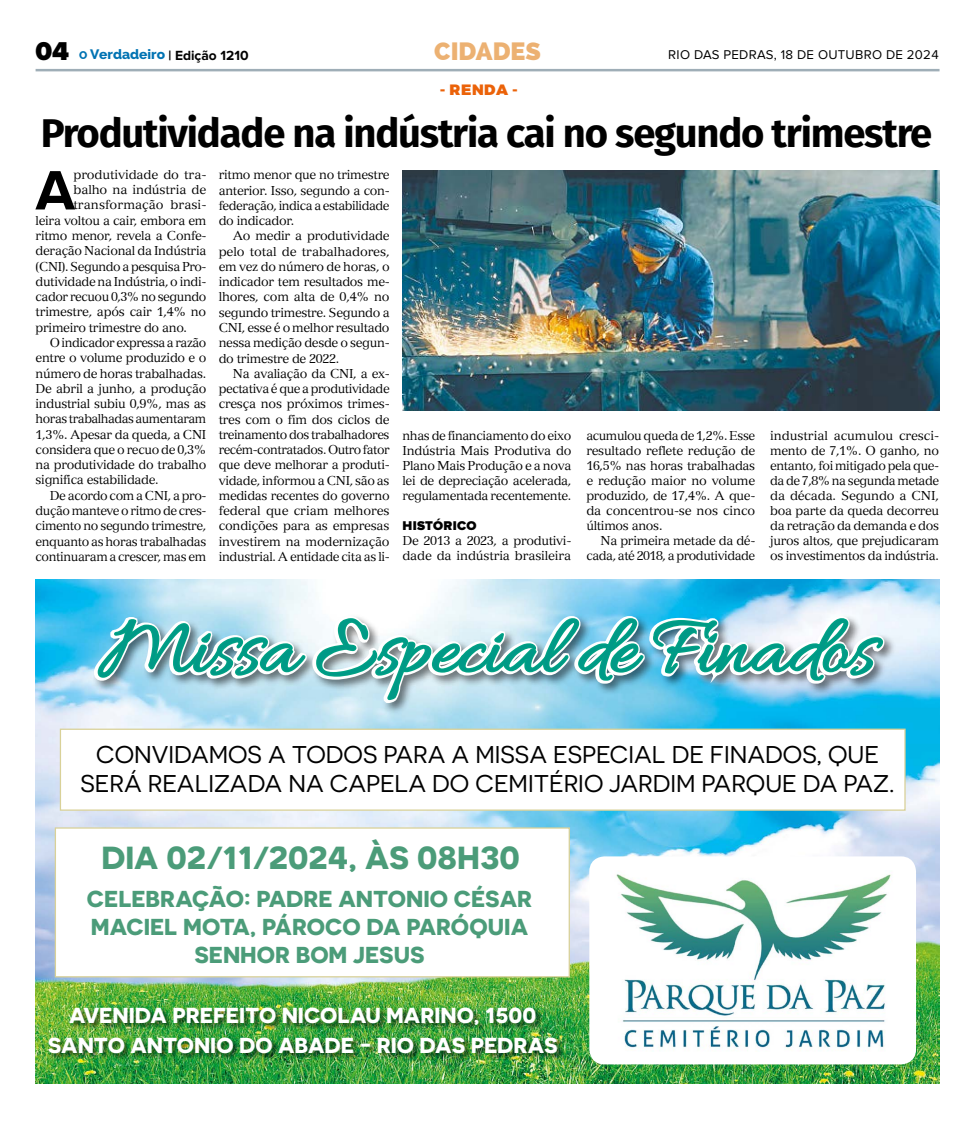
<style>
.page{position:relative;width:975px;height:1124px;background:#fff}
.page>*{position:absolute;margin:0;border:0;box-sizing:border-box;transform-origin:0 0}
.t1{font:83.88px "Allura";color:#009987}
.t2{font:700 57.5px "Proxima Nova";color:#000}
.t3{font:700 40px "Fira Sans";letter-spacing:-.03em;color:#000}
.t4{font:700 31.88px "Novecentosanswide";color:#4b9c79}
.t5{font:900 26.75px "Proxima Nova";color:#000}
.t6{font:800 25px "Raleway";color:#ecb172}
.t7{font:24.25px/29.4px "Novecentosanswide";color:#000;text-align:center}
.t8{font:700 23px/27.9px "Novecentosanswide";color:#4b9c79;text-align:center}
.t9{font:700 21.62px/29.4px "Novecentosanswide";color:#fff;text-align:center}
.t10{font:900 15px "Montserrat";letter-spacing:.04em;color:#eb6209}
.t11{font:700 13.75px "Proxima Nova";color:#000}
.t12{font:13.12px "Proxima Nova";letter-spacing:.02em;color:#000}
.t13{font:900 13.12px "Proxima Nova";letter-spacing:.025em;color:#000}
.t14{font:12.5px/15.2px "Versailles 55 Roman";letter-spacing:-.025em;color:#000;text-align:justify}
.t15{font:12.5px "Versailles 55 Roman";color:#000}
.s1{font-family:"Raleway";font-weight:800;font-size:11.25px;color:#0073b3}
.s2{font-family:"Raleway";font-weight:800;color:#0073b3}
</style>
<div class="page">
<hr style="left:36px;top:69px;width:903px;height:2px;background:#9faeb7">
<img style="left:35px;top:579px;width:904px;height:503px">
<img style="left:589px;top:856px;width:326px;height:208px">
<div style="left:48px;top:1007px;width:517px;height:53px;background:#000;opacity:.55"></div>
<svg style="left:88px;top:605px;width:802px;height:218px;background:#93d0dd"></svg>
<div style="left:60px;top:728px;width:845px;height:82px;background:#fff;border:1px solid #d9d198"></div>
<div style="left:55px;top:827px;width:515px;height:150px;background:#fff;border:1px solid #d9d198"></div>
<img style="left:402px;top:170px;width:537px;height:240px">
<h3 class="t5" style="left:36px;top:39px;width:35px">04</h3>
<p class="t11" style="left:79px;top:49px;width:171px"><span class="s1">O</span> <span class="s2">Verdadeiro</span> | Edição 1210</p>
<h3 class="t6" style="left:434px;top:36px;width:108px">CIDADES</h3>
<p class="t12" style="left:668px;top:49px;width:272px">RIO DAS PEDRAS, 18 DE OUTUBRO DE 2024</p>
<p class="t10" style="left:439px;top:80px;width:80px">- RENDA -</p>
<h3 class="t3" style="left:41px;top:100px;width:892px">Produtividade na indústria cai no segundo trimestre</h3>
<h2 class="t2" style="left:36px;top:164px;width:41px">A</h2>
<p class="t14" style="left:73px;top:167px;width:134px">produtividade do tra-</p>
<p class="t14" style="left:73px;top:182px;width:134px">balho na indústria de</p>
<p class="t15" style="left:73px;top:197px;width:134px">transformação brasi-</p>
<p class="t14" style="left:36px;top:213px;width:172px">leira voltou a cair, embora em</p>
<p class="t14" style="left:36px;top:228px;width:172px">ritmo menor, revela a Confe-</p>
<p class="t14" style="left:36px;top:243px;width:172px">deração Nacional da Indústria</p>
<p class="t14" style="left:36px;top:258px;width:172px">(CNI). Segundo a pesquisa Pro-</p>
<p class="t14" style="left:36px;top:274px;width:172px">dutividade na Indústria, o indi-</p>
<p class="t14" style="left:36px;top:289px;width:172px">cador recuou 0,3% no segundo</p>
<p class="t14" style="left:36px;top:304px;width:172px">trimestre, após cair 1,4% no</p>
<p class="t14" style="left:36px;top:319px;width:153px">primeiro trimestre do ano.</p>
<p class="t14" style="left:50px;top:335px;width:158px">O indicador expressa a razão</p>
<p class="t14" style="left:36px;top:350px;width:172px">entre o volume produzido e o</p>
<p class="t14" style="left:36px;top:365px;width:172px">número de horas trabalhadas.</p>
<p class="t14" style="left:36px;top:381px;width:172px">De abril a junho, a produção</p>
<p class="t14" style="left:36px;top:396px;width:172px">industrial subiu 0,9%, mas as</p>
<p class="t14" style="left:36px;top:411px;width:172px">horas trabalhadas aumentaram</p>
<p class="t14" style="left:36px;top:426px;width:172px">1,3%. Apesar da queda, a CNI</p>
<p class="t14" style="left:36px;top:442px;width:172px">considera que o recuo de 0,3%</p>
<p class="t14" style="left:36px;top:457px;width:172px">na produtividade do trabalho</p>
<p class="t14" style="left:36px;top:472px;width:125px">significa estabilidade.</p>
<p class="t14" style="left:50px;top:487px;width:158px">De acordo com a CNI, a pro-</p>
<p class="t14" style="left:36px;top:503px;width:172px">dução manteve o ritmo de cres-</p>
<p class="t14" style="left:36px;top:518px;width:172px">cimento no segundo trimestre,</p>
<p class="t14" style="left:36px;top:533px;width:172px">enquanto as horas trabalhadas</p>
<p class="t14" style="left:36px;top:548px;width:172px">continuaram a crescer, mas em</p>
<p class="t14" style="left:219px;top:167px;width:172px">ritmo menor que no trimestre anterior. Isso, segundo a con&shy;federação, indica a estabilidade do indicador.</p>
<p class="t14" style="left:219px;top:228px;width:172px;text-indent:14px">Ao medir a produtividade pelo total de trabalhadores, em vez do número de horas, o indicador tem resultados me&shy;lhores, com alta de 0,4% no segundo trimestre. Segundo a CNI, esse é o melhor resultado nessa medição desde o segun&shy;do trimestre de 2022.</p>
<p class="t14" style="left:219px;top:366px;width:172px;text-indent:14px">Na avaliação da CNI, a ex&shy;pectativa é que a produtividade cresça nos próximos trimes&shy;tres com o fim dos ciclos de treinamento dos trabalhadores recém-contratados. Outro fator que deve melhorar a produti&shy;vidade, informou a CNI, são as medidas recentes do governo federal que criam melhores condições para as empresas investirem na modernização industrial. A entidade cita as li-</p>
<p class="t14" style="left:402px;top:428px;width:170px">nhas de financiamento do eixo Indústria Mais Produtiva do Plano Mais Produção e a nova lei de depreciação acelerada, regulamentada recentemente.</p>
<p class="t13" style="left:402px;top:519px;width:76px">HISTÓRICO</p>
<p class="t14" style="left:402px;top:533px;width:170px">De 2013 a 2023, a produtivi&shy;dade da indústria brasileira</p>
<p class="t14" style="left:586px;top:428px;width:170px">acumulou queda de 1,2%. Esse resultado reflete redução de 16,5% nas horas trabalhadas e redução maior no volume produzido, de 17,4%. A que&shy;da concentrou-se nos cinco últimos anos.</p>
<p class="t14" style="left:586px;top:533px;width:170px;text-align:right">Na primeira metade da dé&shy;cada, até 2018, a produtividade</p>
<p class="t14" style="left:770px;top:428px;width:170px">industrial acumulou cresci&shy;mento de 7,1%. O ganho, no entanto, foi mitigado pela que&shy;da de 7,8% na segunda metade da década. Segundo a CNI, boa parte da queda decorreu da retração da demanda e dos juros altos, que prejudicaram os investimentos da indústria.</p>
<h1 class="t1" style="left:100px;top:602px;width:777px">Missa Especial de Finados</h1>
<h3 class="t7" style="left:80px;top:739px;width:815px">CONVIDAMOS A TODOS PARA A MISSA ESPECIAL DE FINADOS, QUE<br>SERÁ REALIZADA NA CAPELA DO CEMITÉRIO JARDIM PARQUE DA PAZ.</h3>
<h3 class="t4" style="left:101px;top:837px;width:420px">DIA 02/11/2024, ÀS 08H30</h3>
<h3 class="t8" style="left:87px;top:884px;width:446px">CELEBRAÇÃO: PADRE ANTONIO CÉSAR<br>MACIEL MOTA, PÁROCO DA PARÓQUIA<br>SENHOR BOM JESUS</h3>
<h3 class="t9" style="left:48px;top:1000px;width:511px">AVENIDA PREFEITO NICOLAU MARINO, 1500<br>SANTO ANTONIO DO ABADE - RIO DAS PEDRAS</h3>
</div>
